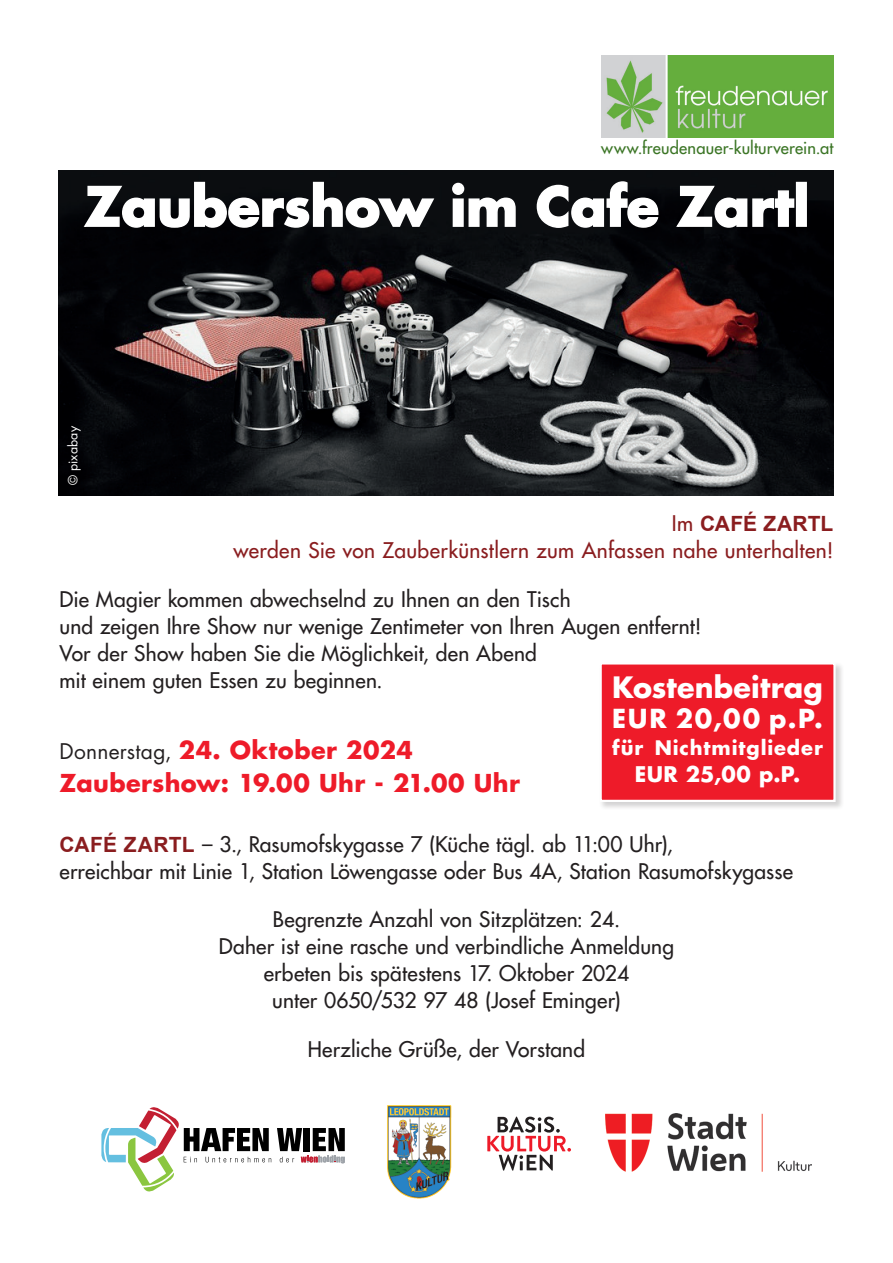
<style>
.page{position:relative;width:893px;height:1263px;background:#fff}
.page>*{position:absolute;margin:0;border:0;box-sizing:border-box;transform-origin:0 0}
.t1{font:700 52.5px "Futura LT";color:#fff}
.t2{font:700 28.65px "Futura LT";letter-spacing:.005em;color:#fff}
.t3{font:700 25.5px "Futura LT";letter-spacing:.07em;color:#fff}
.t4{font:700 24px "Futura LT";letter-spacing:.015em;color:#ee1b29}
.t5{font:21px/27px "Futura LT";letter-spacing:.01em;color:#231f20}
.t6{font:21px "Futura LT";letter-spacing:.02em;color:#8a1d1f}
.t7{font:700 21px "Futura LT";letter-spacing:.015em;color:#fff}
.t8{font:700 21px "Arial";letter-spacing:.005em;color:#8a1d1f}
.t9{font:700 19.5px "Futura LT";letter-spacing:.045em;color:#fff}
.t10{font:16.5px "Futura LT";letter-spacing:.015em;color:#3b7525}
.t11{font:12.45px "Futura LT";letter-spacing:.01em;color:#fff}
.s1{font-family:"Futura LT";font-weight:400}
.s2{font-weight:400;font-size:21px;color:#231f20}
.s3{font-family:"Arial";font-weight:700;color:#8a1d1f}
</style>
<div class="page">
<img style="left:601px;top:55px;width:232px;height:82px">
<svg style="left:487px;top:1116px;width:84px;height:54px"></svg>
<svg style="left:277px;top:1128px;width:68px;height:35px"></svg>
<svg style="left:101px;top:1107px;width:170px;height:85px"></svg>
<img style="left:387px;top:1105px;width:65px;height:93px">
<img style="left:605px;top:1114px;width:207px;height:58px">
<img style="left:58px;top:170px;width:775px;height:326px">
<svg style="left:82px;top:181px;width:353px;height:48px;background:#2a2c2f"></svg>
<svg style="left:451px;top:182px;width:65px;height:46px;background:#333537"></svg>
<svg style="left:536px;top:181px;width:123px;height:48px;background:#2e3033"></svg>
<svg style="left:675px;top:185px;width:120px;height:44px;background:#2c2d30"></svg>
<div style="left:796px;top:182px;width:11px;height:45px;border:2px solid #fff"></div>
<div style="left:599px;top:662px;width:246px;height:149px;background:#231f20;opacity:.2"></div>
<div style="left:601px;top:663px;width:233px;height:138px;background:#ee1b29"></div>
<div style="left:600px;top:662px;width:236px;height:140px;border:2px solid #fff"></div>
<p class="t10" style="left:601px;top:138px;width:234px">www.freudenauer-kulturverein.at</p>
<p class="t1" style="left:84px;top:172px;width:726px">Zaubershow im Cafe Zartl</p>
<p class="t11" style="left:65px;top:485px;width:61px;rotate:-90deg">© pixabay</p>
<p class="t8" style="left:672px;top:510px;width:163px"><span class="s1">Im</span> CAFÉ ZARTL</p>
<p class="t6" style="left:233px;top:537px;width:601px">werden Sie von Zauberkünstlern zum Anfassen nahe unterhalten!</p>
<p class="t5" style="left:60px;top:585px;width:643px">Die Magier kommen abwechselnd zu Ihnen an den Tisch<br>und zeigen Ihre Show nur wenige Zentimeter von Ihren Augen entfernt!</p>
<p class="t5" style="left:60px;top:639px;width:479px">Vor der Show haben Sie die Möglichkeit, den Abend</p>
<p class="t5" style="left:60px;top:666px;width:325px">mit einem guten Essen zu beginnen.</p>
<p class="t2" style="left:612px;top:668px;width:212px">Kostenbeitrag</p>
<p class="t3" style="left:612px;top:702px;width:212px">EUR 20,00 p.P.</p>
<p class="t9" style="left:612px;top:735px;width:212px">für Nichtmitglieder</p>
<p class="t7" style="left:635px;top:761px;width:167px">EUR 25,00 p.P.</p>
<p class="t4" style="left:60px;top:734px;width:355px"><span class="s2">Donnerstag,</span> 24. Oktober 2024</p>
<p class="t4" style="left:60px;top:767px;width:462px">Zaubershow: 19.00 Uhr - 21.00 Uhr</p>
<p class="t5" style="left:60px;top:830px;width:615px"><span class="s3">CAFÉ ZARTL</span> – 3., Rasumofskygasse 7 (Küche tägl. ab 11:00 Uhr),</p>
<p class="t5" style="left:60px;top:857px;width:735px">erreichbar mit Linie 1, Station Löwengasse oder Bus 4A, Station Rasumofskygasse</p>
<p class="t5" style="left:273px;top:906px;width:349px">Begrenzte Anzahl von Sitzplätzen: 24.</p>
<p class="t5" style="left:219px;top:933px;width:457px">Daher ist eine rasche und verbindliche Anmeldung</p>
<p class="t5" style="left:264px;top:960px;width:367px">erbeten bis spätestens 17. Oktober 2024</p>
<p class="t5" style="left:272px;top:987px;width:350px">unter 0650/532 97 48 (Josef Eminger)</p>
<p class="t5" style="left:308px;top:1035px;width:279px">Herzliche Grüße, der Vorstand</p>
</div>
